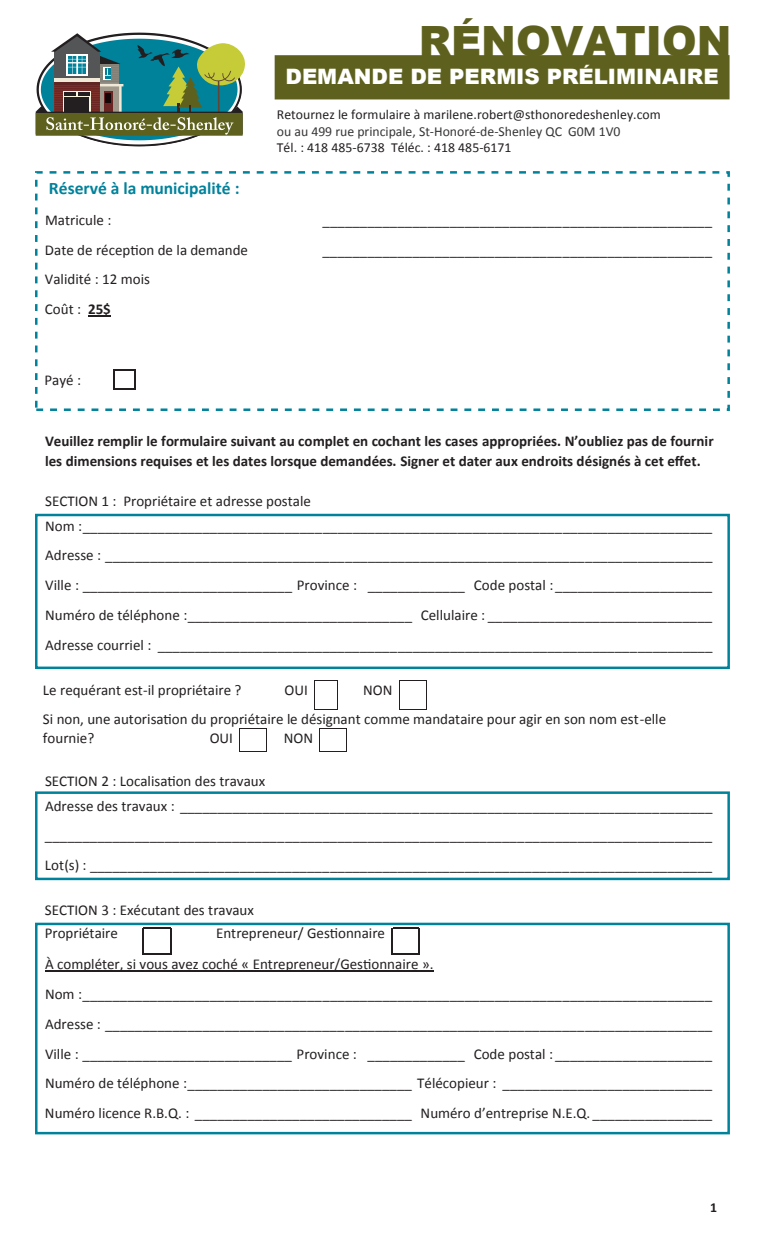
<style>
.page{position:relative;width:765px;height:1260px;background:#fff}
.page>*{position:absolute;margin:0;border:0;box-sizing:border-box;transform-origin:0 0}
.t1{font:900 41.75px "Arial";color:#5e611e}
.t2{font:900 21.25px "Arial";color:#fff}
.t3{font:700 17.5px "Calibri";color:#00829b}
.t4{font:15px/30px "Calibri";color:#231f20}
.t5{font:700 15px/19.8px "Calibri";color:#231f20}
.t6{font:13.75px "Calibri";letter-spacing:.005em;color:#231f20}
.t7{font:13.75px "Calibri";color:#373535}
.t8{font:700 13.75px "Calibri";color:#231f20}
.s1{font-weight:700}
</style>
<div class="page">
<svg style="left:88px;top:316px;width:23px;height:1px"></svg>
<svg style="left:114px;top:369px;width:22px;height:21px"></svg>
<svg style="left:314px;top:680px;width:24px;height:30px"></svg>
<svg style="left:399px;top:680px;width:28px;height:30px"></svg>
<svg style="left:240px;top:728px;width:27px;height:24px"></svg>
<svg style="left:319px;top:728px;width:28px;height:24px"></svg>
<svg style="left:142px;top:928px;width:30px;height:27px"></svg>
<svg style="left:392px;top:928px;width:28px;height:27px"></svg>
<hr style="left:45px;top:971px;width:389px;height:1px;background:#231f20">
<svg style="left:36px;top:32px;width:209px;height:115px"></svg>
<div style="left:275px;top:55px;width:455px;height:44px;background:#5e611e"></div>
<div style="left:35px;top:171px;width:695px;height:240px;border:2px dashed #00829b"></div>
<div style="left:35px;top:514px;width:695px;height:155px;border:2px solid #00829b"></div>
<div style="left:35px;top:791px;width:695px;height:89px;border:2px solid #00829b"></div>
<div style="left:35px;top:923px;width:695px;height:211px;border:2px solid #00829b"></div>
<h1 class="t1" style="left:419px;top:11px;width:314px">RÉNOVATION</h1>
<h2 class="t2" style="left:285px;top:61px;width:435px">DEMANDE DE PERMIS PRÉLIMINAIRE</h2>
<p class="t3" style="left:49px;top:176px;width:192px">Réservé à la municipalité :</p>
<p class="t4" style="left:45px;top:204px;width:68px">Matricule :</p>
<p class="t6" style="left:277px;top:106px;width:386px">Retournez le formulaire à marilene.robert@sthonoredeshenley.com</p>
<p class="t7" style="left:277px;top:123px;width:345px">ou au 499 rue principale, St-Honoré-de-Shenley QC G0M 1V0</p>
<p class="t6" style="left:277px;top:139px;width:236px">Tél. : 418 485-6738 Téléc. : 418 485-6171</p>
<p class="t4" style="left:323px;top:204px;width:391px">____________________________________________________</p>
<p class="t4" style="left:45px;top:234px;width:205px">Date de réception de la demande</p>
<p class="t4" style="left:323px;top:234px;width:391px">____________________________________________________</p>
<p class="t4" style="left:45px;top:264px;width:107px">Validité : 12 mois<br>Coût : <span class="s1">25$</span></p>
<p class="t4" style="left:44px;top:364px;width:38px">Payé :</p>
<p class="t5" style="left:45px;top:431px;width:670px">Veuillez remplir le formulaire suivant au complet en cochant les cases appropriées. N’oubliez pas de fournir les dimensions requises et les dates lorsque demandées. Signer et dater aux endroits désignés à cet effet.</p>
<p class="t4" style="left:45px;top:488px;width:669px;line-height:24.9px">SECTION 1 : Propriétaire et adresse postale<br>Nom :____________________________________________________________________________________</p>
<p class="t4" style="left:45px;top:540px;width:669px;text-align:justify">Adresse : _________________________________________________________________________________ Ville : ____________________________ Province : _____________ Code postal :_____________________ Numéro de téléphone :______________________________ Cellulaire : ______________________________ Adresse courriel : __________________________________________________________________________</p>
<p class="t4" style="left:43px;top:674px;width:200px">Le requérant est-il propriétaire ?</p>
<p class="t4" style="left:285px;top:674px;width:25px">OUI</p>
<p class="t4" style="left:43px;top:675px;width:625px;line-height:29px;text-indent:320px">NON<br>Si non, une autorisation du propriétaire le désignant comme mandataire pour agir en son nom est-elle</p>
<p class="t4" style="left:43px;top:722px;width:53px">fournie?</p>
<p class="t4" style="left:210px;top:722px;width:25px">OUI</p>
<p class="t4" style="left:284px;top:722px;width:31px">NON</p>
<p class="t4" style="left:45px;top:768px;width:669px;line-height:24.9px">SECTION 2 : Localisation des travaux<br>Adresse des travaux : _______________________________________________________________________</p>
<p class="t4" style="left:45px;top:820px;width:669px">_________________________________________________________________________________________<br>Lot(s) : ___________________________________________________________________________________</p>
<p class="t4" style="left:45px;top:897px;width:211px;line-height:23.4px">SECTION 3 : Exécutant des travaux<br>Propriétaire</p>
<p class="t4" style="left:45px;top:918px;width:669px;text-indent:171px">Entrepreneur/ Gestionnaire<br>À compléter, si vous avez coché « Entrepreneur/Gestionnaire ».<br>Nom :____________________________________________________________________________________ Adresse : _________________________________________________________________________________ Ville : ____________________________ Province : _____________ Code postal :_____________________ Numéro de téléphone :______________________________ Télécopieur : ____________________________ Numéro licence R.B.Q. : _____________________________ Numéro d’entreprise N.E.Q. ________________</p>
<p class="t8" style="left:710px;top:1198px;width:8px">1</p>
</div>
